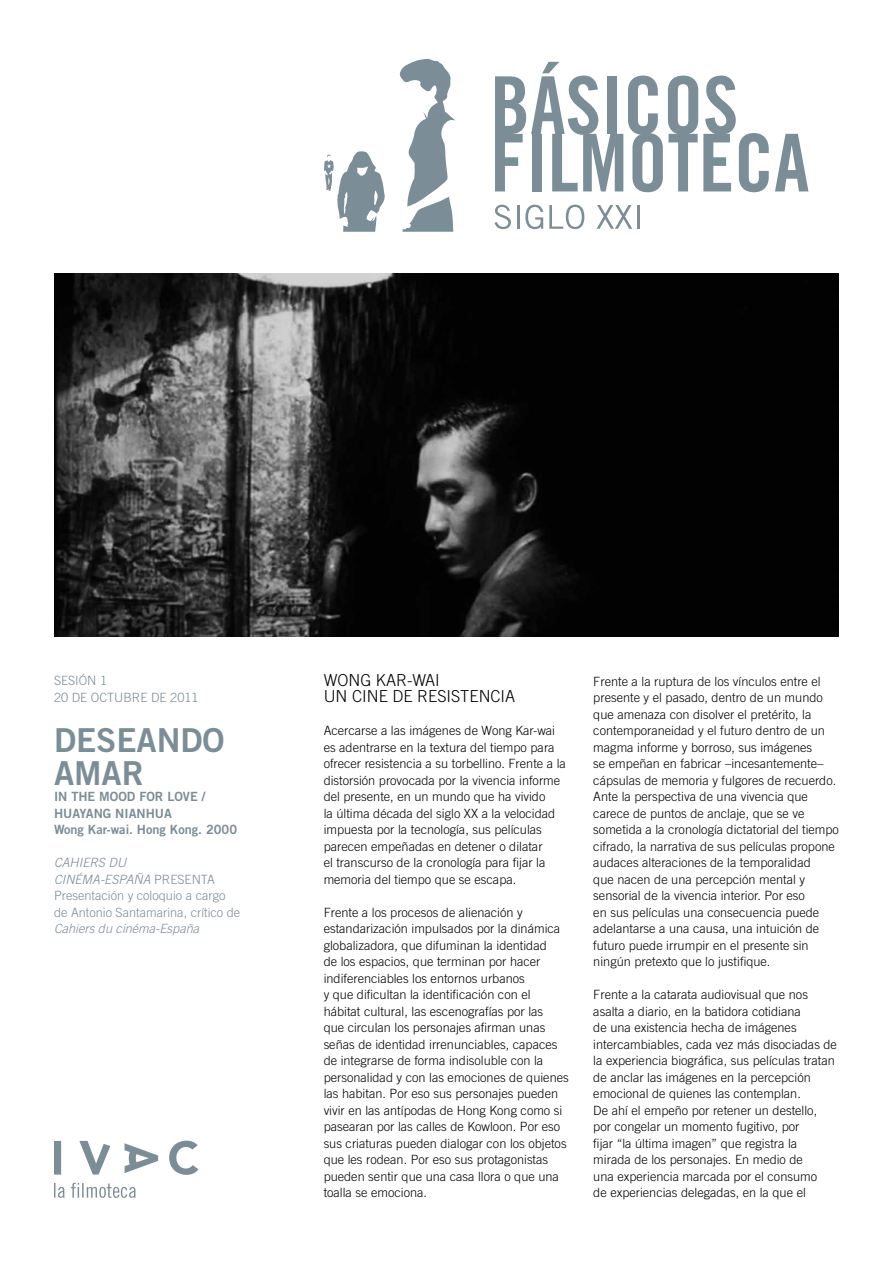
<style>
.page{position:relative;width:893px;height:1263px;background:#fff}
.page>*{position:absolute;margin:0;border:0;box-sizing:border-box;transform-origin:0 0}
.t1{font:33px/33px "Trade Gothic LT Std Bd 2";color:#7b8d97}
.t2{font:300 16.5px/16.5px "Trade Gothic LT Std";color:#000}
.t3{font:300 12.75px/16.5px "Trade Gothic LT Std";color:#000}
.t4{font:300 12.75px/16.5px "Trade Gothic LT Std";color:#7b8d97}
.t5{font:12.75px/16.5px "Trade Gothic LT Std Bd 2";color:#7b8d97}
.t6{font:italic 300 12.75px "Trade Gothic LT Std";color:#7b8d97}
.s1{font-style:italic}
</style>
<div class="page">
<svg style="left:54px;top:1141px;width:144px;height:34px"></svg>
<svg style="left:54px;top:1183px;width:82px;height:15px"></svg>
<img style="left:54px;top:273px;width:785px;height:363px">
<svg style="left:494px;top:205px;width:17px;height:24px"></svg>
<hr style="left:517px;top:205px;width:3px;height:24px;background:#7b8d97">
<svg style="left:525px;top:205px;width:18px;height:24px"></svg>
<svg style="left:549px;top:205px;width:35px;height:24px"></svg>
<svg style="left:597px;top:205px;width:35px;height:24px"></svg>
<hr style="left:637px;top:205px;width:2px;height:24px;background:#7b8d97">
<svg style="left:495px;top:62px;width:274px;height:130px"></svg>
<svg style="left:775px;top:134px;width:33px;height:57px"></svg>
<svg style="left:324px;top:151px;width:61px;height:81px"></svg>
<svg style="left:400px;top:59px;width:55px;height:173px"></svg>
<p class="t4" style="left:54px;top:672px;width:146px">SESIÓN 1<br>20 DE OCTUBRE DE 2011</p>
<h1 class="t1" style="left:54px;top:723px;width:172px">DESEANDO<br>AMAR</h1>
<p class="t5" style="left:54px;top:788px;width:185px">IN THE MOOD FOR LOVE /<br>HUAYANG NIANHUA<br>Wong Kar-wai. Hong Kong. 2000</p>
<p class="t4" style="left:54px;top:854px;width:188px"><span class="s1">CAHIERS DU<br>CINÉMA-ESPAÑA</span> PRESENTA<br>Presentación y coloquio a cargo de Antonio Santamarina, crítico de</p>
<p class="t6" style="left:54px;top:921px;width:147px">Cahiers du cinéma-España</p>
<p class="t2" style="left:324px;top:671px;width:193px">WONG KAR-WAI<br>UN CINE DE RESISTENCIA</p>
<p class="t3" style="left:324px;top:722px;width:244px">Acercarse a las imágenes de Wong Kar-wai es adentrarse en la textura del tiempo para ofrecer resistencia a su torbellino. Frente a la distorsión provocada por la vivencia informe del presente, en un mundo que ha vivido<br>la última década del siglo XX a la velocidad impuesta por la tecnología, sus películas parecen empeñadas en detener o dilatar<br>el transcurso de la cronología para fijar la memoria del tiempo que se escapa.</p>
<p class="t3" style="left:324px;top:904px;width:247px">Frente a los procesos de alienación y estandarización impulsados por la dinámica globalizadora, que difuminan la identidad<br>de los espacios, que terminan por hacer indiferenciables los entornos urbanos<br>y que dificultan la identificación con el hábitat cultural, las escenografías por las<br>que circulan los personajes afirman unas señas de identidad irrenunciables, capaces de integrarse de forma indisoluble con la personalidad y con las emociones de quienes las habitan. Por eso sus personajes pueden vivir en las antípodas de Hong Kong como si pasearan por las calles de Kowloon. Por eso sus criaturas pueden dialogar con los objetos que les rodean. Por eso sus protagonistas pueden sentir que una casa llora o que una toalla se emociona.</p>
<p class="t3" style="left:593px;top:673px;width:247px">Frente a la ruptura de los vínculos entre el presente y el pasado, dentro de un mundo que amenaza con disolver el pretérito, la contemporaneidad y el futuro dentro de un magma informe y borroso, sus imágenes<br>se empeñan en fabricar –incesantemente– cápsulas de memoria y fulgores de recuerdo.<br>Ante la perspectiva de una vivencia que carece de puntos de anclaje, que se ve sometida a la cronología dictatorial del tiempo cifrado, la narrativa de sus películas propone audaces alteraciones de la temporalidad<br>que nacen de una percepción mental y sensorial de la vivencia interior. Por eso<br>en sus películas una consecuencia puede adelantarse a una causa, una intuición de futuro puede irrumpir en el presente sin ningún pretexto que lo justifique.</p>
<p class="t3" style="left:593px;top:986px;width:245px">Frente a la catarata audiovisual que nos asalta a diario, en la batidora cotidiana<br>de una existencia hecha de imágenes intercambiables, cada vez más disociadas de la experiencia biográfica, sus películas tratan de anclar las imágenes en la percepción emocional de quienes las contemplan.<br>De ahí el empeño por retener un destello, por congelar un momento fugitivo, por<br>fijar “la última imagen” que registra la mirada de los personajes. En medio de<br>una experiencia marcada por el consumo<br>de experiencias delegadas, en la que el</p>
</div>
